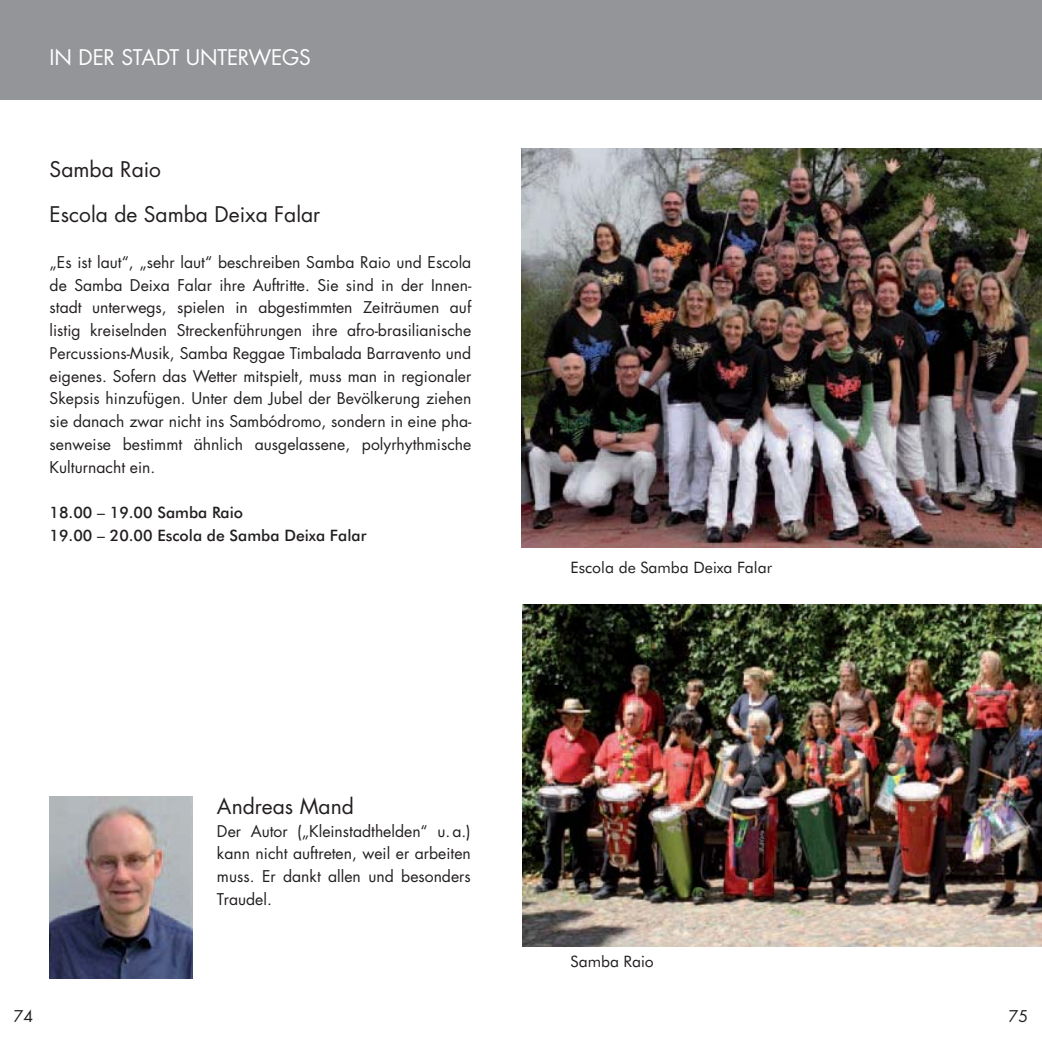
<style>
.page{position:relative;width:1042px;height:1042px;background:#fff}
.page>*{position:absolute;margin:0;border:0;box-sizing:border-box;transform-origin:0 0}
.t1{font:21px/45.5px "Futura";color:#231f20}
.t2{font:21px "Futura";letter-spacing:-.01em;color:#fff}
.t3{font:15.75px/22.8px "Futura";color:#231f20;text-align:justify}
.t4{font:500 15.75px/22.8px "Futura BT";color:#231f20}
.t5{font:15.75px "Futura BT";color:#231f20}
</style>
<div class="page">
<div style="left:521px;top:0;width:521px;height:99px;background:#939598"></div>
<img style="left:521px;top:149px;width:521px;height:398px">
<div style="left:0;top:0;width:521px;height:99px;background:#939598"></div>
<img style="left:522px;top:604px;width:520px;height:342px">
<img style="left:50px;top:796px;width:142px;height:182px">
<h1 class="t2" style="left:50px;top:47px;width:263px">IN DER STADT UNTERWEGS</h1>
<h1 class="t1" style="left:50px;top:148px;width:272px">Samba Raio<br>Escola de Samba Deixa Falar</h1>
<p class="t3" style="left:50px;top:252px;width:423px">„Es ist laut“, „sehr laut“ beschreiben Samba Raio und Escola de Samba Deixa Falar ihre Auftritte. Sie sind in der Innen&shy;stadt unterwegs, spielen in abgestimmten Zeiträumen auf listig kreiselnden Streckenführungen ihre afro-brasilianische Percussions-Musik, Samba Reggae Timbalada Barravento und eigenes. Sofern das Wetter mitspielt, muss man in regionaler Skepsis hinzufügen. Unter dem Jubel der Bevölkerung ziehen sie danach zwar nicht ins Sambódromo, sondern in eine pha&shy;senweise bestimmt ähnlich ausgelassene, polyrhythmische Kulturnacht ein.</p>
<p class="t4" style="left:50px;top:502px;width:318px">18.00 – 19.00 Samba Raio<br>19.00 – 20.00 Escola de Samba Deixa Falar</p>
<h1 class="t1" style="left:217px;top:785px;width:138px">Andreas Mand</h1>
<p class="t3" style="left:217px;top:821px;width:255px">Der Autor („Kleinstadthelden“ u. a.) kann nicht auftreten, weil er arbeiten muss. Er dankt allen und besonders Traudel.</p>
<p class="t5" style="left:570px;top:560px;width:203px">Escola de Samba Deixa Falar</p>
<p class="t5" style="left:570px;top:955px;width:85px">Samba Raio</p>
<p class="t3" style="left:14px;top:1006px;width:21px">74</p>
<p class="t3" style="left:1008px;top:1006px;width:21px">75</p>
</div>
